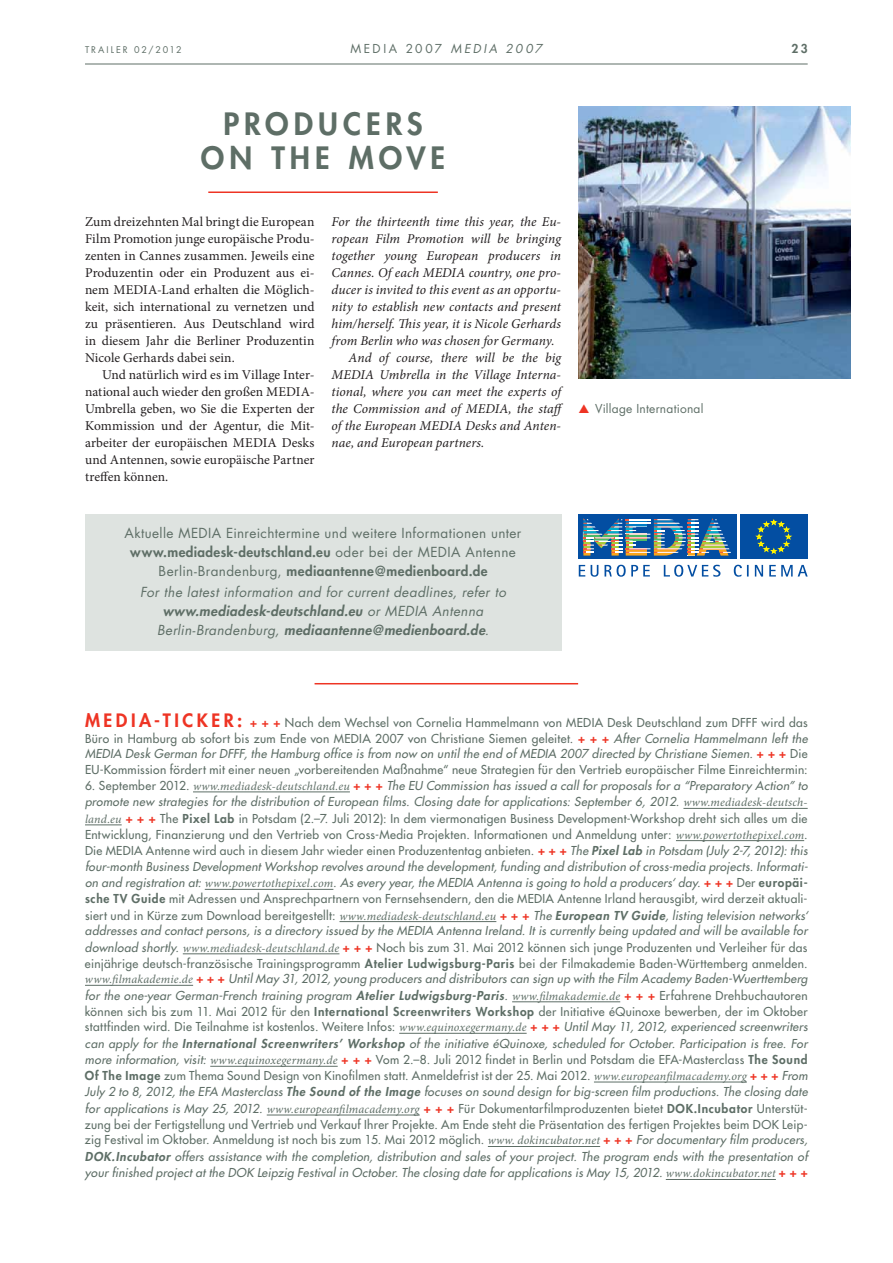
<style>
.page{position:relative;width:893px;height:1263px;background:#fff}
.page>*{position:absolute;margin:0;border:0;box-sizing:border-box;transform-origin:0 0}
.t1{font:800 30px/34px "Futura Std";letter-spacing:.165em;color:#5e6e66;text-align:center}
.t2{font:13.5px/17px "Minion Pro";color:#231f20;text-align:justify}
.t3{font:italic 13.5px "Minion Pro";letter-spacing:.005em;color:#231f20}
.t4{font:13.5px/19.6px "Futura Std";letter-spacing:.03em;color:#5e6e66;text-align:center}
.t5{font:italic 500 12px/16.2px "Futura Std";letter-spacing:.025em;color:#5e6e66;text-align:justify}
.t6{font:500 12px/15.8px "Futura Std";letter-spacing:.03em;color:#5e6e66;text-align:justify}
.t7{font:12px "Futura Std";letter-spacing:.02em;color:#5e6e66}
.t8{font:12px "Futura Std";letter-spacing:.21em;color:#5e6e66}
.t9{font:800 12px "Futura Std";color:#5e6e66}
.t10{font:9px "Futura Std";letter-spacing:.215em;color:#5e6e66}
.s1{font-style:italic}
.s2{font-weight:800}
.s3{font-weight:800;font-style:italic}
.s4{font-weight:800;font-size:18px;color:#ee3424}
.s5{font-weight:800;color:#ee3424}
.s6{font-style:normal}
.s7{font-family:"Minion Pro";font-weight:400}
.s8{font-weight:800;font-style:normal;color:#ee3424}
.s9{font-weight:800;font-style:normal}
</style>
<div class="page">
<img style="left:578px;top:107px;width:272px;height:272px">
<hr style="left:85px;top:64px;width:723px;height:1px;background:#5e6e66">
<hr style="left:315px;top:683px;width:263px;height:1px;background:#ee3424">
<hr style="left:193px;top:792px;width:157px;height:1px;background:#5e6e66">
<hr style="left:683px;top:808px;width:125px;height:1px;background:#5e6e66">
<hr style="left:85px;top:825px;width:37px;height:1px;background:#5e6e66">
<hr style="left:676px;top:840px;width:128px;height:1px;background:#5e6e66">
<hr style="left:205px;top:889px;width:128px;height:1px;background:#5e6e66">
<hr style="left:339px;top:921px;width:157px;height:1px;background:#5e6e66">
<hr style="left:183px;top:954px;width:156px;height:1px;background:#5e6e66">
<hr style="left:85px;top:985px;width:108px;height:1px;background:#5e6e66">
<hr style="left:512px;top:1002px;width:108px;height:1px;background:#5e6e66">
<hr style="left:399px;top:1033px;width:128px;height:1px;background:#5e6e66">
<hr style="left:210px;top:1066px;width:128px;height:1px;background:#5e6e66">
<hr style="left:594px;top:1082px;width:153px;height:1px;background:#5e6e66">
<hr style="left:267px;top:1115px;width:153px;height:1px;background:#5e6e66">
<hr style="left:488px;top:1146px;width:112px;height:1px;background:#5e6e66">
<hr style="left:666px;top:1179px;width:110px;height:1px;background:#5e6e66">
<hr style="left:208px;top:192px;width:230px;height:1px;background:#ee3424">
<div style="left:85px;top:515px;width:476px;height:136px;background:#dee3e0"></div>
<div style="left:578px;top:515px;width:158px;height:44px;background:#034ea2"></div>
<div style="left:740px;top:515px;width:67px;height:44px;background:#034ea2"></div>
<svg style="left:756px;top:519px;width:35px;height:35px"></svg>
<svg style="left:579px;top:565px;width:229px;height:12px"></svg>
<svg style="left:583px;top:518px;width:148px;height:38px"></svg>
<p class="t8" style="left:350px;top:43px;width:193px">MEDIA 2007 <span class="s1">MEDIA 2007</span></p>
<p class="t10" style="left:85px;top:45px;width:98px">TRAILER 02/2012</p>
<p class="t9" style="left:791px;top:43px;width:18px">23</p>
<h1 class="t1" style="left:201px;top:108px;width:246px">PRODUCERS<br>ON THE MOVE</h1>
<p class="t2" style="left:85px;top:214px;width:231px">Zum dreizehnten Mal bringt die European Film Promotion junge europäische Produ&shy;zenten in Cannes zusammen. Jeweils eine Produzentin oder ein Produzent aus ei&shy;nem MEDIA-Land erhalten die Möglich&shy;keit, sich international zu vernetzen und zu präsentieren. Aus Deutschland wird in diesem Jahr die Berliner Produzentin Nicole Gerhards dabei sein.</p>
<p class="t2" style="left:85px;top:367px;width:231px;text-indent:17px">Und natürlich wird es im Village Inter&shy;national auch wieder den großen MEDIA-Umbrella geben, wo Sie die Experten der Kommission und der Agentur, die Mit&shy;arbeiter der europäischen MEDIA Desks und Antennen, sowie europäische Partner treffen können.</p>
<p class="t3" style="left:332px;top:216px;width:231px">For the thirteenth time this year, the Eu-</p>
<p class="t3" style="left:332px;top:233px;width:231px">ropean Film Promotion will be bringing</p>
<p class="t3" style="left:332px;top:250px;width:231px">together young European producers in</p>
<p class="t3" style="left:332px;top:267px;width:231px">Cannes. Of each MEDIA country, one pro-</p>
<p class="t3" style="left:332px;top:284px;width:231px">ducer is invited to this event as an opportu-</p>
<p class="t3" style="left:332px;top:301px;width:231px">nity to establish new contacts and present</p>
<p class="t3" style="left:332px;top:318px;width:231px">him/herself. This year, it is Nicole Gerhards</p>
<p class="t3" style="left:332px;top:335px;width:224px">from Berlin who was chosen for Germany.</p>
<p class="t3" style="left:349px;top:352px;width:214px">And of course, there will be the big</p>
<p class="t3" style="left:332px;top:369px;width:231px">MEDIA Umbrella in the Village Interna-</p>
<p class="t3" style="left:332px;top:386px;width:231px">tional, where you can meet the experts of</p>
<p class="t3" style="left:332px;top:403px;width:235px">the Commission and of MEDIA, the staff</p>
<p class="t3" style="left:332px;top:420px;width:231px">of the European MEDIA Desks and Anten-</p>
<p class="t3" style="left:332px;top:437px;width:154px">nae, and European partners.</p>
<p class="t4" style="left:125px;top:524px;width:398px">Aktuelle MEDIA Einreichtermine und weitere Informationen unter <span class="s2">www.mediadesk-deutschland.eu</span> oder bei der MEDIA Antenne Berlin-Brandenburg, <span class="s2">mediaantenne@medienboard.de<br></span><span class="s1">For the latest information and for current deadlines, refer to </span><span class="s3">www.mediadesk-deutschland.eu</span> <span class="s1">or MEDIA Antenna Berlin-Brandenburg,</span> <span class="s3">mediaantenne@medienboard.de</span><span class="s1">.</span></p>
<p class="t7" style="left:595px;top:402px;width:110px">Village International</p>
<p class="t6" style="left:85px;top:715px;width:724px"><span class="s4">M E D I A-T I C K E R:</span> <span class="s5">+ + +</span> Nach dem Wechsel von Cornelia Hammelmann von MEDIA Desk Deutschland zum DFFF wird das Büro in Hamburg ab sofort bis zum Ende von MEDIA 2007 von Christiane Siemen geleitet. <span class="s5">+ + +</span> <span class="s1">After Cornelia Hammelmann left the MEDIA Desk German for DFFF, the Hamburg office is from now on until the end of MEDIA 2007 directed by Christiane Siemen.</span> <span class="s5">+ + +</span> Die EU-Kommission fördert mit einer neuen „vorbereitenden Maßnahme“ neue Strategien für den Vertrieb europäischer Filme Einreichtermin:</p>
<p class="t5" style="left:85px;top:778px;width:724px"><span class="s6">6. September 2012.</span> <span class="s7">www.mediadesk-deutschland.eu</span> <span class="s8">+ + +</span> The EU Commission has issued a call for proposals for a “Preparatory Action” to promote new strategies for the distribution of European films. Closing date for applications: September 6, 2012. <span class="s7">www.mediadesk-deutsch&shy;land.eu</span> <span class="s8">+ + +</span> <span class="s6">The</span> <span class="s9">Pixel Lab</span> <span class="s6">in Potsdam (2.–7. Juli 2012): In dem viermonatigen Business Development-Workshop dreht sich alles um die Entwicklung, Finanzierung und den Vertrieb von Cross-Media Projekten. Informationen und Anmeldung unter:</span> <span class="s7">www.powertothepixel.com</span><span class="s6">.<br>Die MEDIA Antenne wird auch in diesem Jahr wieder einen Produzententag anbieten.</span> <span class="s8">+ + +</span> The <span class="s2">Pixel Lab</span> in Potsdam (July 2-7, 2012): this four-month Business Development Workshop revolves around the development, funding and distribution of cross-media projects. Informati&shy;on and registration at: <span class="s7">www.powertothepixel.com</span>. As every year, the MEDIA Antenna is going to hold a producers‘ day. <span class="s8">+ + +</span> <span class="s6">Der</span> <span class="s9">europäi&shy;sche TV Guide</span> <span class="s6">mit Adressen und Ansprechpartnern von Fernsehsendern, den die MEDIA Antenne Irland herausgibt, wird derzeit aktuali&shy;siert und in Kürze zum Download bereitgestellt:</span> <span class="s7">www.mediadesk-deutschland.eu</span> <span class="s8">+ + +</span> The <span class="s2">European TV Guide</span>, listing television networks‘ addresses and contact persons, is a directory issued by the MEDIA Antenna Ireland. It is currently being updated and will be available for download shortly. <span class="s7">www.mediadesk-deutschland.de</span> <span class="s8">+ + +</span> <span class="s6">Noch bis zum 31. Mai 2012 können sich junge Produzenten und Verleiher für das einjährige deutsch-französische Trainingsprogramm</span> <span class="s9">Atelier Ludwigsburg-Paris</span> <span class="s6">bei der Filmakademie Baden-Württemberg anmelden. </span><span class="s7">www.filmakademie.de</span> <span class="s8">+ + +</span> Until May 31, 2012, young producers and distributors can sign up with the Film Academy Baden-Wuerttemberg for the one-year German-French training program <span class="s2">Atelier Ludwigsburg-Paris</span>. <span class="s7">www.filmakademie.de</span> <span class="s8">+ + +</span> <span class="s6">Erfahrene Drehbuchautoren können sich bis zum 11. Mai 2012 für den</span> <span class="s9">International Screenwriters Workshop</span> <span class="s6">der Initiative éQuinoxe bewerben, der im Oktober stattfinden wird. Die Teilnahme ist kostenlos. Weitere Infos:</span> <span class="s7">www.equinoxegermany.de</span> <span class="s8">+ + +</span> Until May 11, 2012, experienced screenwriters can apply for the <span class="s2">International Screenwriters’ Workshop</span> of the initiative éQuinoxe, scheduled for October. Participation is free. For more information, visit: <span class="s7">www.equinoxegermany.de</span> <span class="s8">+ + +</span> <span class="s6">Vom 2.–8. Juli 2012 findet in Berlin und Potsdam die EFA-Masterclass</span> <span class="s9">The Sound Of The Image</span> <span class="s6">zum Thema Sound Design von Kinofilmen statt. Anmeldefrist ist der 25. Mai 2012.</span> <span class="s7">www.europeanfilmacademy.org</span> <span class="s8">+ + +</span> From July 2 to 8, 2012, the EFA Masterclass <span class="s2">The Sound of the Image</span> focuses on sound design for big-screen film productions. The closing date for applications is May 25, 2012. <span class="s7">www.europeanfilmacademy.org</span> <span class="s8">+ + +</span> <span class="s6">Für Dokumentarfilmproduzenten bietet</span> <span class="s9">DOK.Incubator</span> <span class="s6">Unterstüt&shy;zung bei der Fertigstellung und Vertrieb und Verkauf Ihrer Projekte. Am Ende steht die Präsentation des fertigen Projektes beim DOK Leip&shy;zig Festival im Oktober. Anmeldung ist noch bis zum 15. Mai 2012 möglich.</span> <span class="s7">www. dokincubator.net</span> <span class="s8">+ + +</span> For documentary film producers, <span class="s2">DOK.Incubator</span> offers assistance with the completion, distribution and sales of your project. The program ends with the presentation of your finished project at the DOK Leipzig Festival in October. The closing date for applications is May 15, 2012. <span class="s7">www.dokincubator.net</span> <span class="s8">+ + +</span></p>
</div>
